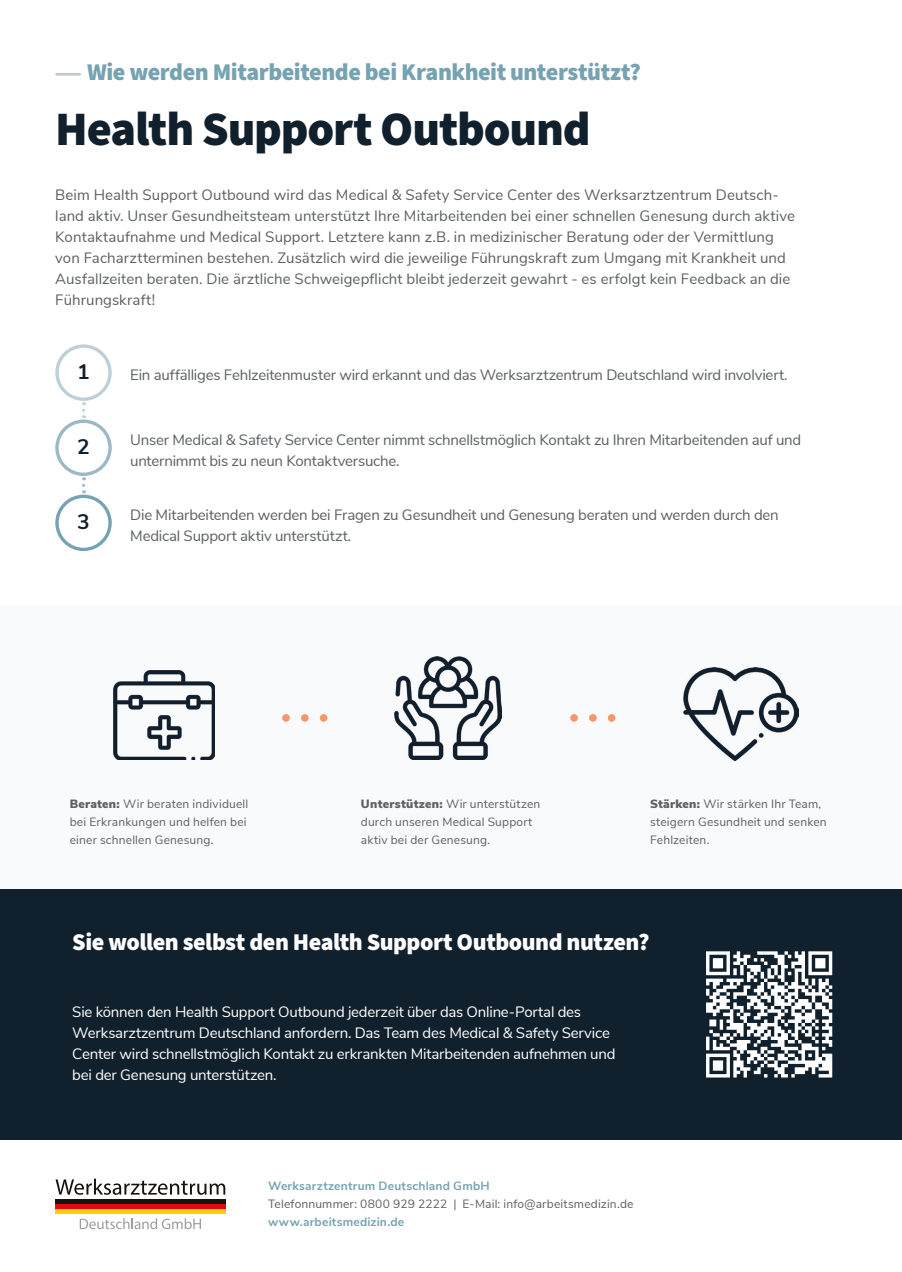
<style>
.page{position:relative;width:902px;height:1272px;background:#fff}
.page>*{position:absolute;margin:0;border:0;box-sizing:border-box;transform-origin:0 0}
.t1{font:900 48px "Source Sans Pro";letter-spacing:-.025em;color:#11202d}
.t2{font:900 24px "Source Sans Pro";letter-spacing:-.02em;color:#76a3b2}
.t3{font:900 24px "Source Sans Pro";letter-spacing:-.02em;color:#fff}
.t4{font:700 21px "Nunito Sans";color:#11202d}
.t5{font:15px/21px "Nunito Sans";color:#5c6062}
.t6{font:15px/21px "Nunito Sans";letter-spacing:-.015em;color:#fff}
.t7{font:12px/18px "Nunito Sans";letter-spacing:.015em;color:#5c6062}
.t8{font:700 12px "Nunito Sans";letter-spacing:.02em;color:#76a3b2}
.s1{font-weight:900}
</style>
<div class="page">
<div style="left:0;top:889px;width:901px;height:250px;background:#11202d"></div>
<div style="left:0;top:605px;width:901px;height:284px;background:#f9fafb"></div>
<svg style="left:706px;top:951px;width:126px;height:126px"></svg>
<hr style="left:55px;top:73px;width:26px;height:3px;background:#c0cad0">
<svg style="left:55px;top:344px;width:57px;height:207px"></svg>
<img style="left:394px;top:657px;width:107px;height:102px">
<img style="left:684px;top:667px;width:114px;height:93px">
<img style="left:113px;top:671px;width:102px;height:89px">
<div style="left:282px;top:714px;width:8px;height:7px;background:#f39869;border-radius:50%"></div>
<div style="left:301px;top:714px;width:7px;height:7px;background:#f39869;border-radius:50%"></div>
<div style="left:320px;top:714px;width:7px;height:7px;background:#f39869;border-radius:50%"></div>
<div style="left:570px;top:714px;width:8px;height:7px;background:#f39869;border-radius:50%"></div>
<div style="left:589px;top:714px;width:7px;height:7px;background:#f39869;border-radius:50%"></div>
<div style="left:607px;top:714px;width:8px;height:7px;background:#f39869;border-radius:50%"></div>
<svg style="left:80px;top:1218px;width:121px;height:11px"></svg>
<div style="left:55px;top:1198px;width:170px;height:5px;background:#14110e"></div>
<div style="left:55px;top:1203px;width:170px;height:5px;background:#e30614"></div>
<div style="left:55px;top:1208px;width:170px;height:5px;background:#ffcf05"></div>
<svg style="left:56px;top:1178px;width:169px;height:16px"></svg>
<h2 class="t2" style="left:87px;top:55px;width:555px">Wie werden Mitarbeitende bei Krankheit unterstützt?</h2>
<h1 class="t1" style="left:55px;top:95px;width:537px">Health Support Outbound</h1>
<p class="t5" style="left:55px;top:183px;width:741px">Beim Health Support Outbound wird das Medical &amp; Safety Service Center des Werksarztzentrum Deutsch&shy;land aktiv. Unser Gesundheitsteam unterstützt Ihre Mitarbeitenden bei einer schnellen Genesung durch aktive Kontaktaufnahme und Medical Support. Letztere kann z.B. in medizinischer Beratung oder der Vermittlung von Facharztterminen bestehen. Zusätzlich wird die jeweilige Führungskraft zum Umgang mit Krankheit und Ausfallzeiten beraten. Die ärztliche Schweigepflicht bleibt jederzeit gewahrt - es erfolgt kein Feedback an die Führungskraft!</p>
<h3 class="t4" style="left:77px;top:356px;width:14px">1</h3>
<p class="t5" style="left:130px;top:363px;width:659px">Ein auffälliges Fehlzeitenmuster wird erkannt und das Werksarztzentrum Deutschland wird involviert.</p>
<h3 class="t4" style="left:77px;top:431px;width:14px">2</h3>
<p class="t5" style="left:130px;top:428px;width:672px">Unser Medical &amp; Safety Service Center nimmt schnellstmöglich Kontakt zu Ihren Mitarbeitenden auf und unternimmt bis zu neun Kontaktversuche.</p>
<h3 class="t4" style="left:77px;top:506px;width:14px">3</h3>
<p class="t5" style="left:130px;top:503px;width:650px">Die Mitarbeitenden werden bei Fragen zu Gesundheit und Genesung beraten und werden durch den<br>Medical Support aktiv unterstützt.</p>
<p class="t7" style="left:70px;top:794px;width:180px"><span class="s1">Beraten:</span> Wir beraten individuell bei Erkrankungen und helfen bei einer schnellen Genesung.</p>
<p class="t7" style="left:361px;top:794px;width:181px"><span class="s1">Unterstützen:</span> Wir unterstützen durch unseren Medical Support aktiv bei der Genesung.</p>
<p class="t7" style="left:650px;top:794px;width:178px"><span class="s1">Stärken:</span> Wir stärken Ihr Team, steigern Gesundheit und senken<br>Fehlzeiten.</p>
<h2 class="t3" style="left:72px;top:925px;width:578px">Sie wollen selbst den Health Support Outbound nutzen?</h2>
<p class="t6" style="left:72px;top:1000px;width:544px">Sie können den Health Support Outbound jederzeit über das Online-Portal des Werksarztzentrum Deutschland anfordern. Das Team des Medical &amp; Safety Service Center wird schnellstmöglich Kontakt zu erkrankten Mitarbeitenden aufnehmen und bei der Genesung unterstützen.</p>
<p class="t8" style="left:268px;top:1177px;width:223px">Werksarztzentrum Deutschland GmbH</p>
<p class="t7" style="left:268px;top:1194px;width:367px">Telefonnummer: 0800 929 2222 | E-Mail: info@arbeitsmedizin.de</p>
<p class="t8" style="left:268px;top:1213px;width:138px">www.arbeitsmedizin.de</p>
</div>
